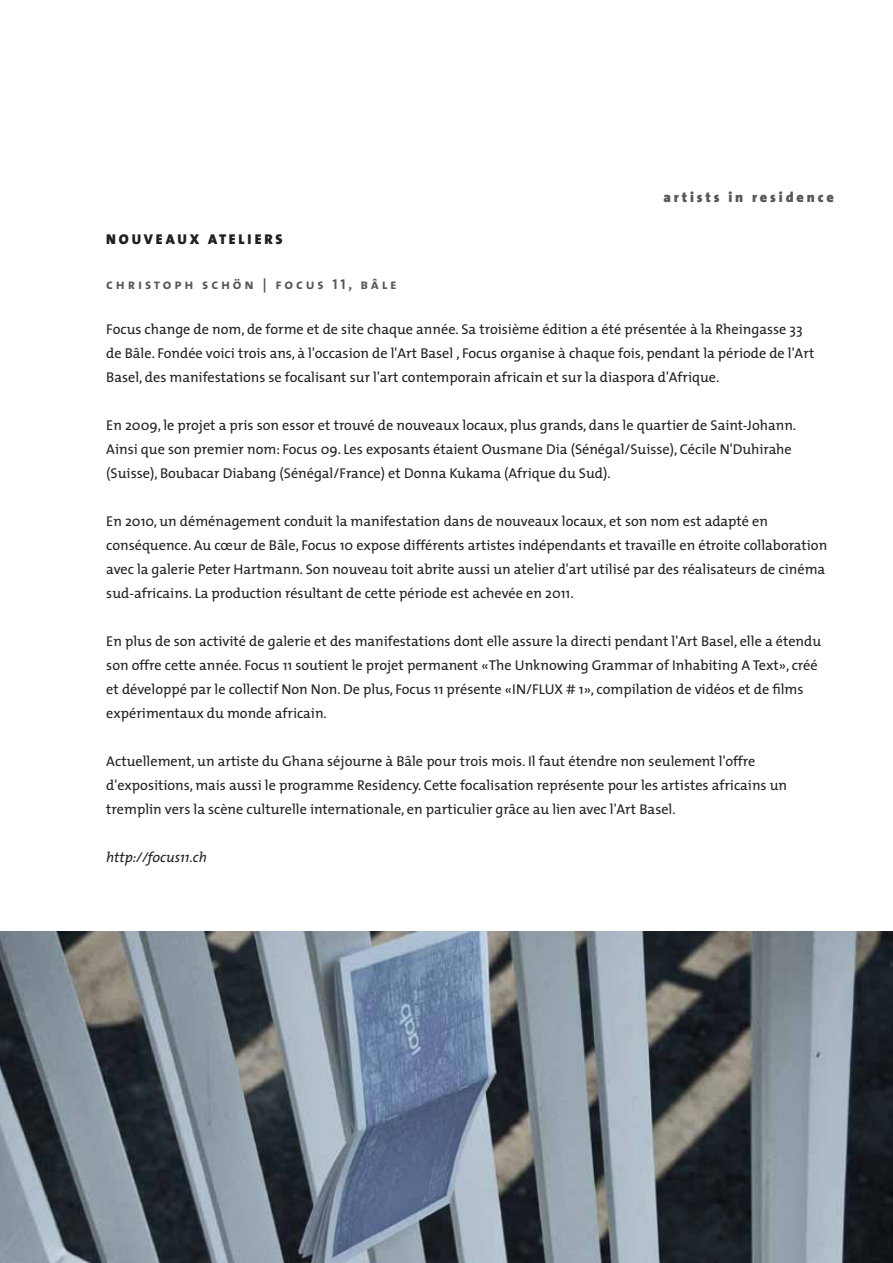
<style>
.page{position:relative;width:893px;height:1263px;background:#fff}
.page>*{position:absolute;margin:0;border:0;box-sizing:border-box;transform-origin:0 0}
.t1{font:14.25px/24px "The Mix";color:#231f20}
.t2{font:14.25px "The Mix Bold Caps";letter-spacing:.2em;color:#57585a}
.t3{font:900 14.25px "The Sans";letter-spacing:.2em;color:#57585a}
.t4{font:italic 14.25px "The Mix";color:#231f20}
.t5{font:14.25px "The Mix Black Caps";letter-spacing:.2em;color:#231f20}
</style>
<div class="page">
<img style="left:0;top:931px;width:893px;height:332px">
<p class="t3" style="left:663px;top:185px;width:172px">artists in residence</p>
<p class="t5" style="left:106px;top:227px;width:13px">NOU</p>
<p class="t5" style="left:144px;top:227px;width:140px">VEAUX ATELIERS</p>
<p class="t2" style="left:106px;top:272px;width:292px">christoph schön | focus 11, bâle</p>
<p class="t1" style="left:106px;top:317px;width:709px">Focus change de nom, de forme et de site chaque année. Sa troisième édition a été présentée à la Rheingasse 33 de Bâle. Fondée voici trois ans, à l'occasion de l'Art Basel , Focus organise à chaque fois, pendant la période de l'Art<br>Basel, des manifestations se focalisant sur l'art contemporain africain et sur la diaspora d'Afrique.</p>
<p class="t1" style="left:106px;top:413px;width:691px">En 2009, le projet a pris son essor et trouvé de nouveaux locaux, plus grands, dans le quartier de Saint-Johann.<br>Ainsi que son premier nom: Focus 09. Les exposants étaient Ousmane Dia (Sénégal/Suisse), Cécile N'Duhirahe (Suisse), Boubacar Diabang (Sénégal/France) et Donna Kukama (Afrique du Sud).</p>
<p class="t1" style="left:106px;top:509px;width:722px">En 2010, un déménagement conduit la manifestation dans de nouveaux locaux, et son nom est adapté en conséquence. Au cœur de Bâle, Focus 10 expose différents artistes indépendants et travaille en étroite collaboration avec la galerie Peter Hartmann. Son nouveau toit abrite aussi un atelier d'art utilisé par des réalisateurs de cinéma sud-africains. La production résultant de cette période est achevée en 2011.</p>
<p class="t1" style="left:106px;top:629px;width:716px">En plus de son activité de galerie et des manifestations dont elle assure la directi pendant l'Art Basel, elle a étendu son offre cette année. Focus 11 soutient le projet permanent «The Unknowing Grammar of Inhabiting A Text», créé et développé par le collectif Non Non. De plus, Focus 11 présente «IN/FLUX # 1», compilation de vidéos et de films expérimentaux du monde africain.</p>
<p class="t1" style="left:106px;top:749px;width:682px">Actuellement, un artiste du Ghana séjourne à Bâle pour trois mois. Il faut étendre non seulement l'offre d'expositions, mais aussi le programme Residency. Cette focalisation représente pour les artistes africains un tremplin vers la scène culturelle internationale, en particulier grâce au lien avec l'Art Basel.</p>
<p class="t4" style="left:106px;top:845px;width:102px">http://focus11.ch</p>
</div>
